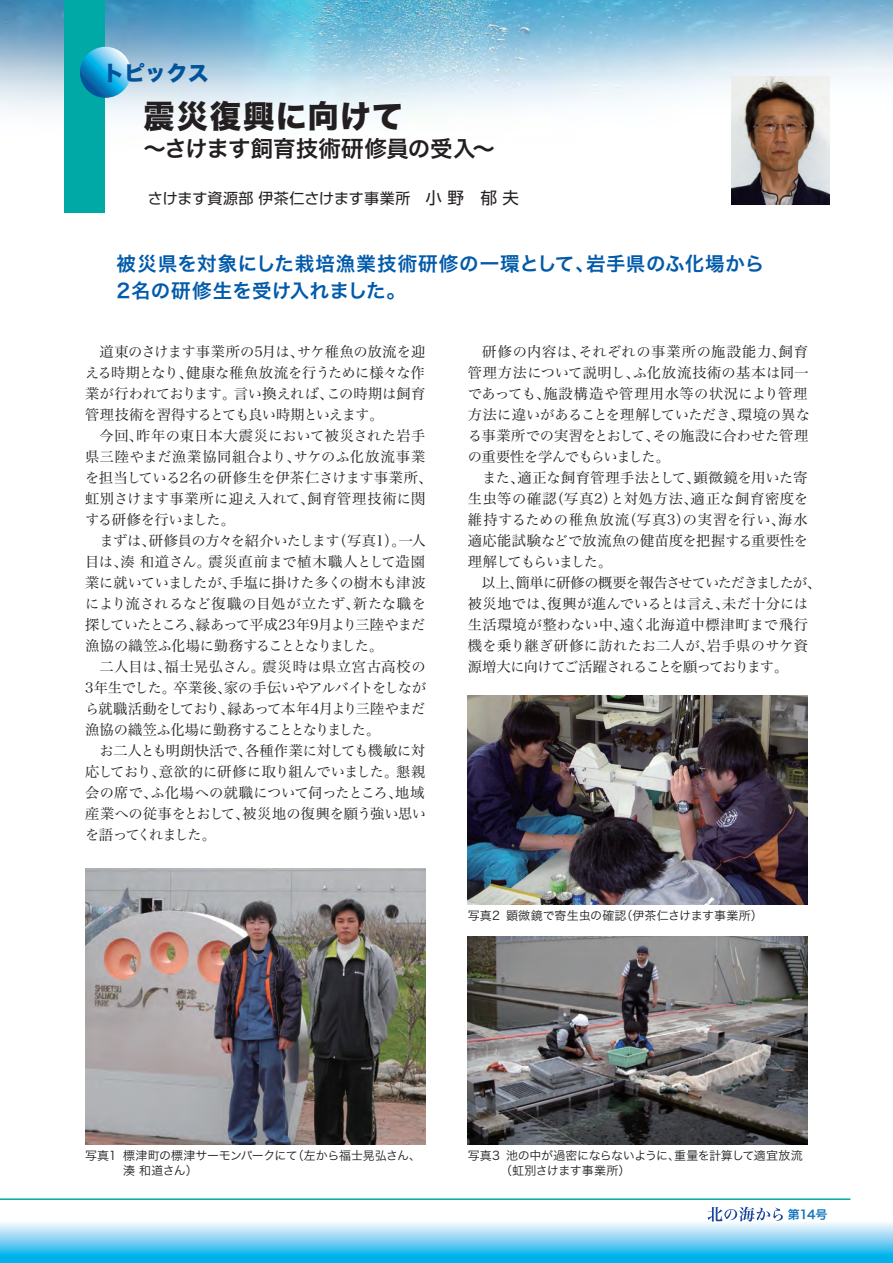
<style>
.page{position:relative;width:893px;height:1263px;background:#fff}
.page>*{position:absolute;margin:0;border:0;box-sizing:border-box;transform-origin:0 0}
.t1{font:31.5px "Hira Kaku Std W8";letter-spacing:.03em;color:#231f20}
.t2{font:22.5px "Hira Kaku Pro N W6";letter-spacing:-.005em;color:#231f20}
.t3{font:21px "Hira Kaku Std W8";letter-spacing:.01em;color:#01549a}
.t4{font:19.5px/26.2px "Hira Kaku Pro W6";letter-spacing:.03em;color:#015aaa}
.t5{font:15px "Shin Go Pro";color:#231f20}
.t6{font:14.25px/21px "Hira Min Pro W3";letter-spacing:-.005em;color:#231f20}
.t7{font:12px/15px "Hira Kaku Pro W3";letter-spacing:-.015em;color:#231f20}
.t8{font:12px "Hira Kaku Pro W3";letter-spacing:.005em;color:#231f20}
.t9{font:12px "Hira Kaku Pro W6";letter-spacing:-.065em;color:#1074bc}
.s1{font-size:16.5px}
</style>
<div class="page">
<img style="left:0;top:0;width:893px;height:205px">
<svg style="left:0;top:1222px;width:893px;height:41px;background:#6acdf2"></svg>
<div style="left:64px;top:0;width:41px;height:213px;background:#00a9a5"></div>
<svg style="left:80px;top:47px;width:51px;height:51px;background:#42abda"></svg>
<svg style="left:703px;top:1206px;width:125px;height:46px"></svg>
<hr style="left:0;top:1198px;width:850px;height:2px;background:#00a9a5">
<img style="left:85px;top:868px;width:340px;height:277px">
<img style="left:468px;top:696px;width:340px;height:208px">
<img style="left:468px;top:936px;width:340px;height:209px">
<img style="left:731px;top:77px;width:98px;height:127px">
<p class="t3" style="left:103px;top:61px;width:107px">トピックス</p>
<p class="t1" style="left:144px;top:99px;width:261px">震災復興に向けて</p>
<p class="t2" style="left:144px;top:128px;width:353px">～さけます飼育技術研修員の受入～</p>
<p class="t5" style="left:148px;top:186px;width:372px">さけます資源部 伊茶仁さけます事業所　<span class="s1">小 野　郁 夫</span></p>
<p class="t4" style="left:117px;top:250px;width:649px">被災県を対象にした栽培漁業技術研修の一環として、岩手県のふ化場から<br>2名の研修生を受け入れました。</p>
<p class="t6" style="left:85px;top:340px;width:349px">　道東のさけます事業所の5月は、サケ稚魚の放流を迎える時期となり、健康な稚魚放流を行うために様々な作業が行われております。言い換えれば、この時期は飼育管理技術を習得するとても良い時期といえます。<br>　今回、昨年の東日本大震災において被災された岩手県三陸やまだ漁業協同組合より、サケのふ化放流事業を担当している2名の研修生を伊茶仁さけます事業所、虹別さけます事業所に迎え入れて、飼育管理技術に関する研修を行いました。<br>　まずは、研修員の方々を紹介いたします（写真1）。一人目は、湊 和道さん。震災直前まで植木職人として造園業に就いていましたが、手塩に掛けた多くの樹木も津波により流されるなど復職の目処が立たず、新たな職を探していたところ、縁あって平成23年9月より三陸やまだ漁協の織笠ふ化場に勤務することとなりました。<br>　二人目は、福士晃弘さん。震災時は県立宮古高校の<br>3年生でした。卒業後、家の手伝いやアルバイトをしながら就職活動をしており、縁あって本年4月より三陸やまだ漁協の織笠ふ化場に勤務することとなりました。<br>　お二人とも明朗快活で、各種作業に対しても機敏に対応しており、意欲的に研修に取り組んでいました。懇親会の席で、ふ化場への就職について伺ったところ、地域産業への従事をとおして、被災地の復興を願う強い思いを語ってくれました。</p>
<p class="t6" style="left:468px;top:340px;width:355px">　研修の内容は、それぞれの事業所の施設能力、飼育管理方法について説明し、ふ化放流技術の基本は同一であっても、施設構造や管理用水等の状況により管理方法に違いがあることを理解していただき、環境の異なる事業所での実習をとおして、その施設に合わせた管理の重要性を学んでもらいました。<br>　また、適正な飼育管理手法として、顕微鏡を用いた寄生虫等の確認（写真2）と対処方法、適正な飼育密度を維持するための稚魚放流（写真3）の実習を行い、海水適応能試験などで放流魚の健苗度を把握する重要性を理解してもらいました。<br>　以上、簡単に研修の概要を報告させていただきましたが、被災地では、復興が進んでいるとは言え、未だ十分には生活環境が整わない中、遠く北海道中標津町まで飛行機を乗り継ぎ研修に訪れたお二人が、岩手県のサケ資源増大に向けてご活躍されることを願っております。</p>
<p class="t8" style="left:468px;top:905px;width:296px">写真2 顕微鏡で寄生虫の確認（伊茶仁さけます事業所）</p>
<p class="t7" style="left:123px;top:1147px;width:299px;text-indent:-38px">写真1 標津町の標津サーモンパークにて（左から福士晃弘さん、湊 和道さん）</p>
<p class="t7" style="left:500px;top:1147px;width:304px;text-indent:-32px">写真3 池の中が過密にならないように、重量を計算して適宜放流（虹別さけます事業所）</p>
<p class="t9" style="left:788px;top:1204px;width:41px">第11号4号</p>
</div>
